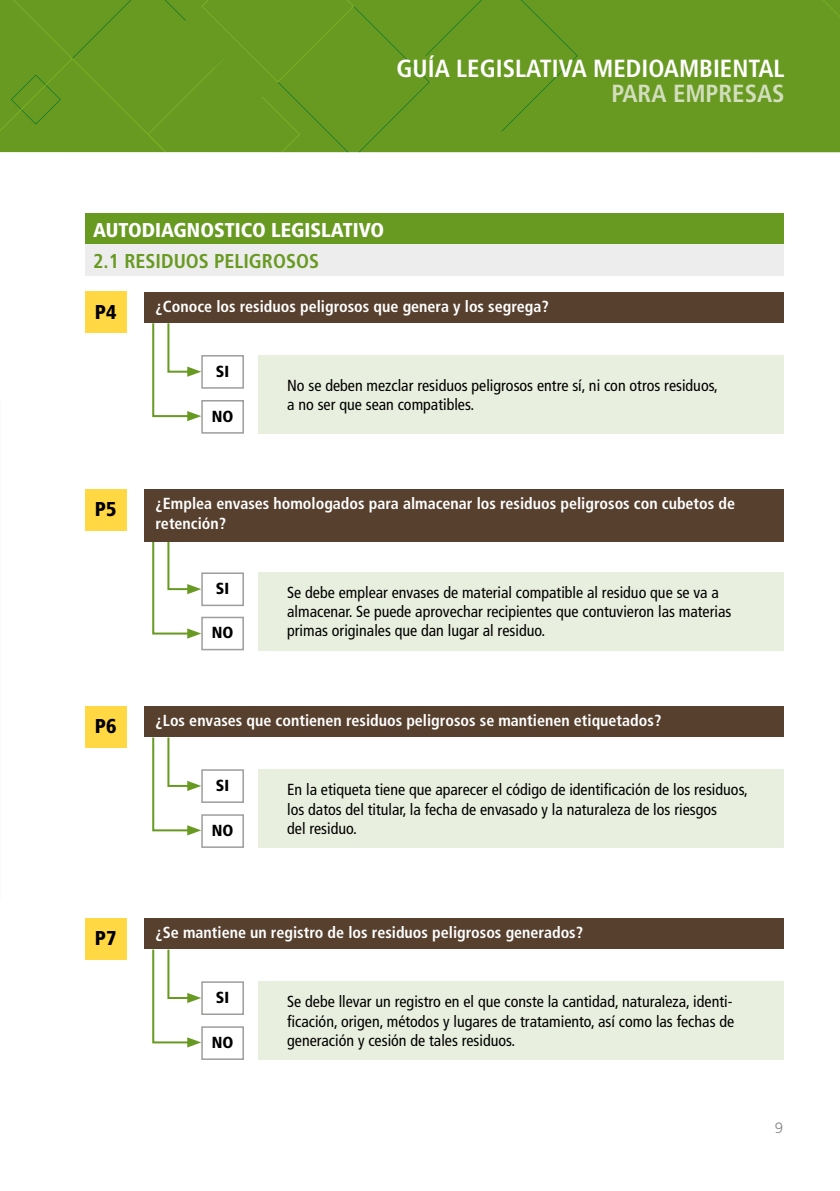
<style>
.page{position:relative;width:840px;height:1191px;background:#fff}
.page>*{position:absolute;margin:0;border:0;box-sizing:border-box;transform-origin:0 0}
.t1{font:700 condensed 24.8px "Frutiger";color:#fff}
.t2{font:700 condensed 24.8px "Frutiger";color:#d2debc}
.t3{font:900 condensed 20px "Frutiger";color:#fff}
.t4{font:700 condensed 20px "Frutiger";color:#689a22}
.t5{font:900 condensed 20px "Frutiger";color:#000}
.t6{font:condensed 16px/19.2px "Frutiger";color:#000}
.t7{font:700 condensed 16px/19.2px "Frutiger";color:#fff}
.t8{font:900 condensed 16px "Frutiger";color:#000}
.t9{font:300 15px "Frutiger";color:#878787}
</style>
<div class="page">
<div style="left:577px;top:0;width:262px;height:152px;background:#689a22"></div>
<div style="left:0;top:0;width:577px;height:152px;background:#689a22"></div>
<svg style="left:804px;top:0;width:35px;height:34px"></svg>
<div style="left:85px;top:214px;width:697px;height:31px;background:#689a22"></div>
<div style="left:85px;top:245px;width:697px;height:31px;background:#ededed"></div>
<div style="left:85px;top:292px;width:41px;height:41px;background:#ffd843"></div>
<div style="left:144px;top:292px;width:638px;height:30px;background:#57402e"></div>
<div style="left:259px;top:355px;width:524px;height:78px;background:#e9efde"></div>
<div style="left:201px;top:355px;width:43px;height:34px;border:2px solid #9d9d9c"></div>
<div style="left:201px;top:400px;width:43px;height:33px;border:2px solid #9d9d9c"></div>
<svg style="left:151px;top:322px;width:50px;height:99px"></svg>
<div style="left:85px;top:489px;width:41px;height:41px;background:#ffd843"></div>
<div style="left:201px;top:572px;width:43px;height:34px;border:2px solid #9d9d9c"></div>
<div style="left:201px;top:616px;width:43px;height:34px;border:2px solid #9d9d9c"></div>
<svg style="left:151px;top:541px;width:50px;height:97px"></svg>
<div style="left:259px;top:572px;width:524px;height:78px;background:#e9efde"></div>
<div style="left:85px;top:706px;width:41px;height:41px;background:#ffd843"></div>
<div style="left:144px;top:706px;width:638px;height:31px;background:#57402e"></div>
<div style="left:259px;top:769px;width:524px;height:79px;background:#e9efde"></div>
<div style="left:201px;top:769px;width:43px;height:34px;border:2px solid #9d9d9c"></div>
<div style="left:201px;top:814px;width:43px;height:34px;border:2px solid #9d9d9c"></div>
<svg style="left:152px;top:737px;width:49px;height:98px"></svg>
<div style="left:85px;top:918px;width:41px;height:41px;background:#ffd843"></div>
<div style="left:144px;top:918px;width:638px;height:30px;background:#57402e"></div>
<div style="left:259px;top:981px;width:524px;height:79px;background:#e9efde"></div>
<div style="left:201px;top:981px;width:43px;height:34px;border:2px solid #9d9d9c"></div>
<div style="left:201px;top:1026px;width:43px;height:34px;border:2px solid #9d9d9c"></div>
<svg style="left:151px;top:948px;width:50px;height:99px"></svg>
<div style="left:144px;top:489px;width:638px;height:52px;background:#57402e"></div>
<h1 class="t1" style="left:396px;top:54px;width:389px">GUÍA LEGISLATIVA MEDIOAMBIENTAL</h1>
<h1 class="t2" style="left:611px;top:78px;width:174px">PARA EMPRESAS</h1>
<p class="t3" style="left:93px;top:218px;width:292px">AUTODIAGNOSTICO LEGISLATIVO</p>
<p class="t4" style="left:93px;top:249px;width:227px">2.1 RESIDUOS PELIGROSOS</p>
<p class="t5" style="left:95px;top:300px;width:23px">P4</p>
<p class="t7" style="left:155px;top:297px;width:395px">¿Conoce los residuos peligrosos que genera y los segrega?</p>
<p class="t5" style="left:95px;top:497px;width:23px">P5</p>
<p class="t8" style="left:216px;top:361px;width:15px">SI</p>
<p class="t8" style="left:212px;top:406px;width:23px">NO</p>
<p class="t6" style="left:287px;top:376px;width:432px">No se deben mezclar residuos peligrosos entre sí, ni con otros residuos, a no ser que sean compatibles.</p>
<p class="t7" style="left:155px;top:494px;width:580px">¿Emplea envases homologados para almacenar los residuos peligrosos con cubetos de retención?</p>
<p class="t8" style="left:216px;top:579px;width:15px">SI</p>
<p class="t8" style="left:212px;top:623px;width:23px">NO</p>
<p class="t6" style="left:287px;top:583px;width:445px">Se debe emplear envases de material compatible al residuo que se va a almacenar. Se puede aprovechar recipientes que contuvieron las materias primas originales que dan lugar al residuo.</p>
<p class="t5" style="left:95px;top:714px;width:23px">P6</p>
<p class="t7" style="left:155px;top:711px;width:507px">¿Los envases que contienen residuos peligrosos se mantienen etiquetados?</p>
<p class="t8" style="left:216px;top:775px;width:15px">SI</p>
<p class="t8" style="left:212px;top:820px;width:23px">NO</p>
<p class="t6" style="left:287px;top:780px;width:462px">En la etiqueta tiene que aparecer el código de identificación de los residuos, los datos del titular, la fecha de envasado y la naturaleza de los riesgos<br>del residuo.</p>
<p class="t5" style="left:95px;top:926px;width:23px">P7</p>
<p class="t7" style="left:155px;top:923px;width:429px">¿Se mantiene un registro de los residuos peligrosos generados?</p>
<p class="t8" style="left:216px;top:987px;width:15px">SI</p>
<p class="t8" style="left:212px;top:1032px;width:23px">NO</p>
<p class="t6" style="left:287px;top:992px;width:448px;text-align:justify">Se debe llevar un registro en el que conste la cantidad, naturaleza, identi&shy;ficación, origen, métodos y lugares de tratamiento, así como las fechas de generación y cesión de tales residuos.</p>
<p class="t9" style="left:774px;top:1119px;width:10px">9</p>
</div>
